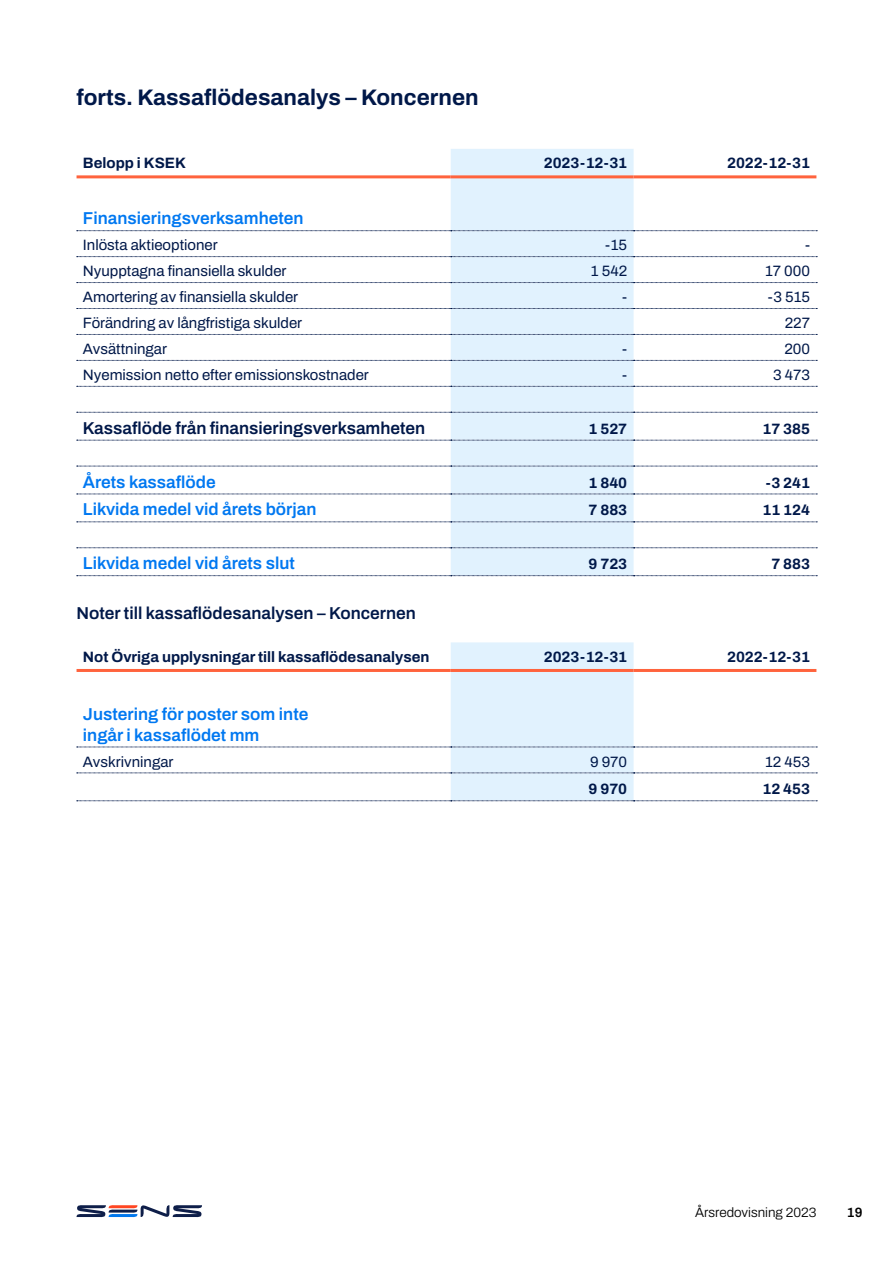
<style>
.page{position:relative;width:893px;height:1263px;background:#fff}
.page>*{position:absolute;margin:0;border:0;box-sizing:border-box;transform-origin:0 0}
.t1{font:700 22.5px "Archivo";color:#001849}
.t2{font:600 17.25px/20.7px "Archivo";color:#0078f1}
.t3{font:600 17.25px "Archivo";color:#001849}
.t4{font:15px "Archivo";color:#001849}
.t5{font:700 15px "Archivo";color:#001849}
.t6{font:300 13.5px "Archivo";color:#000}
.t7{font:600 13.5px "Archivo";color:#000}
</style>
<div class="page">
<svg style="left:77px;top:1205px;width:125px;height:12px"></svg>
<div style="left:451px;top:149px;width:183px;height:426px;background:#e1f2fe"></div>
<hr style="left:77px;top:175px;width:374px;height:3px;background:#ff633d">
<hr style="left:451px;top:175px;width:183px;height:3px;background:#ff633d">
<hr style="left:634px;top:175px;width:182px;height:3px;background:#ff633d">
<svg style="left:77px;top:230px;width:740px;height:1px"></svg>
<svg style="left:77px;top:256px;width:740px;height:1px"></svg>
<svg style="left:77px;top:282px;width:740px;height:1px"></svg>
<svg style="left:77px;top:308px;width:740px;height:1px"></svg>
<svg style="left:77px;top:334px;width:740px;height:1px"></svg>
<svg style="left:77px;top:360px;width:740px;height:1px"></svg>
<svg style="left:77px;top:386px;width:740px;height:1px"></svg>
<svg style="left:77px;top:412px;width:740px;height:1px"></svg>
<svg style="left:77px;top:440px;width:740px;height:1px"></svg>
<svg style="left:77px;top:466px;width:740px;height:1px"></svg>
<svg style="left:77px;top:494px;width:740px;height:1px"></svg>
<svg style="left:77px;top:522px;width:740px;height:1px"></svg>
<svg style="left:77px;top:547px;width:740px;height:1px"></svg>
<svg style="left:77px;top:575px;width:740px;height:1px"></svg>
<svg style="left:77px;top:642px;width:740px;height:159px"></svg>
<h1 class="t1" style="left:77px;top:80px;width:404px">forts. Kassaflödesanalys – Koncernen</h1>
<p class="t5" style="left:83px;top:152px;width:105px">Belopp i KSEK</p>
<p class="t5" style="left:544px;top:152px;width:85px">2023-12-31</p>
<p class="t5" style="left:727px;top:152px;width:84px">2022-12-31</p>
<p class="t2" style="left:83px;top:208px;width:222px">Finansieringsverksamheten</p>
<p class="t4" style="left:83px;top:234px;width:136px">Inlösta aktieoptioner</p>
<p class="t4" style="left:605px;top:234px;width:23px">-15</p>
<p class="t4" style="left:805px;top:234px;width:6px">-</p>
<p class="t4" style="left:83px;top:260px;width:205px">Nyupptagna finansiella skulder</p>
<p class="t4" style="left:591px;top:260px;width:38px">1 542</p>
<p class="t4" style="left:765px;top:260px;width:47px">17 000</p>
<p class="t4" style="left:83px;top:286px;width:217px">Amortering av finansiella skulder</p>
<p class="t4" style="left:622px;top:286px;width:6px">-</p>
<p class="t4" style="left:768px;top:286px;width:44px">-3 515</p>
<p class="t4" style="left:83px;top:312px;width:221px">Förändring av långfristiga skulder</p>
<p class="t4" style="left:785px;top:312px;width:27px">227</p>
<p class="t4" style="left:83px;top:338px;width:86px">Avsättningar</p>
<p class="t4" style="left:622px;top:338px;width:6px">-</p>
<p class="t4" style="left:784px;top:338px;width:27px">200</p>
<p class="t4" style="left:83px;top:364px;width:288px">Nyemission netto efter emissionskostnader</p>
<p class="t4" style="left:622px;top:364px;width:6px">-</p>
<p class="t4" style="left:773px;top:364px;width:38px">3 473</p>
<p class="t3" style="left:83px;top:415px;width:344px">Kassaflöde från finansieringsverksamheten</p>
<p class="t5" style="left:588px;top:417px;width:40px">1 527</p>
<p class="t5" style="left:762px;top:417px;width:49px">17 385</p>
<p class="t2" style="left:83px;top:471px;width:134px">Årets kassaflöde</p>
<p class="t5" style="left:588px;top:471px;width:40px">1 840</p>
<p class="t5" style="left:766px;top:471px;width:46px">-3 241</p>
<p class="t2" style="left:83px;top:499px;width:235px">Likvida medel vid årets början</p>
<p class="t5" style="left:588px;top:499px;width:40px">7 883</p>
<p class="t5" style="left:762px;top:499px;width:49px">11 124</p>
<p class="t2" style="left:83px;top:553px;width:213px">Likvida medel vid årets slut</p>
<p class="t5" style="left:588px;top:553px;width:40px">9 723</p>
<p class="t5" style="left:771px;top:553px;width:40px">7 883</p>
<p class="t3" style="left:77px;top:600px;width:341px">Noter till kassaflödesanalysen – Koncernen</p>
<p class="t5" style="left:83px;top:645px;width:348px">Not Övriga upplysningar till kassaflödesanalysen</p>
<p class="t5" style="left:544px;top:645px;width:85px">2023-12-31</p>
<p class="t5" style="left:727px;top:645px;width:84px">2022-12-31</p>
<p class="t2" style="left:83px;top:704px;width:227px">Justering för poster som inte ingår i kassaflödet mm</p>
<p class="t4" style="left:83px;top:750px;width:92px">Avskrivningar</p>
<p class="t4" style="left:590px;top:750px;width:39px">9 970</p>
<p class="t4" style="left:765px;top:750px;width:46px">12 453</p>
<p class="t5" style="left:589px;top:778px;width:40px">9 970</p>
<p class="t5" style="left:762px;top:778px;width:49px">12 453</p>
<p class="t6" style="left:695px;top:1202px;width:123px">Årsredovisning 2023</p>
<p class="t7" style="left:847px;top:1202px;width:17px">19</p>
</div>
